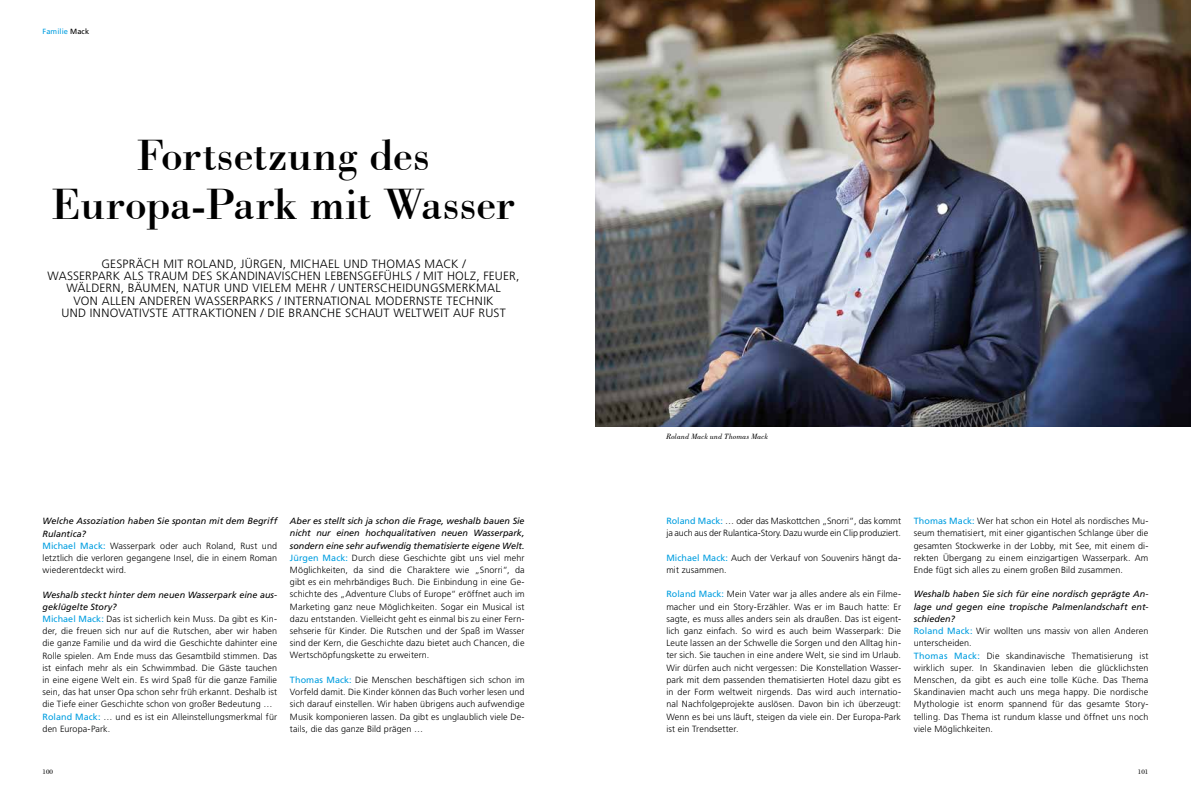
<style>
.page{position:relative;width:1191px;height:794px;background:#fff}
.page>*{position:absolute;margin:0;border:0;box-sizing:border-box;transform-origin:0 0}
.t1{font:45px/48.8px "Bodoni BT";letter-spacing:-.01em;color:#000;text-align:center}
.t2{font:300 12px "Frutiger";letter-spacing:.025em;color:#000}
.t3{font:300 12px "Frutiger";letter-spacing:.12em;color:#000}
.t4{font:300 9px/12.2px "Frutiger";letter-spacing:.015em;color:#000;text-align:justify}
.t5{font:300 9px/12.2px "Frutiger";letter-spacing:-.005em;color:#000}
.t6{font:italic 8px "Bodoni BT";letter-spacing:.015em;color:#000}
.t7{font:7.5px "Frutiger";letter-spacing:.01em;color:#009ee0}
.t8{font:7px "Bodoni BT";color:#000}
.s1{color:#000}
.s2{font-weight:400;font-style:italic}
.s3{font-weight:400;color:#009ee0}
</style>
<div class="page">
<img style="left:595px;top:0;width:596px;height:426px">
<p class="t7" style="left:43px;top:27px;width:48px">Familie <span class="s1">Mack</span></p>
<h1 class="t1" style="left:52px;top:130px;width:465px">Fortsetzung des<br>Europa-Park mit Wasser</h1>
<h2 class="t2" style="left:101px;top:257px;width:207px">Gespräch mit Roland, Jürg en, Micha</h2>
<h2 class="t2" style="left:328px;top:257px;width:77px">el und Thomas</h2>
<h2 class="t2" style="left:424px;top:257px;width:43px">Mack /</h2>
<h2 class="t2" style="left:48px;top:269px;width:84px">Wasserpark als</h2>
<h2 class="t2" style="left:148px;top:269px;width:24px">Traum</h2>
<h2 class="t2" style="left:192px;top:269px;width:82px">des skandinavisch</h2>
<h2 class="t2" style="left:307px;top:269px;width:93px">en Lebensg efühls</h2>
<h2 class="t2" style="left:416px;top:269px;width:105px">/ Mit Holz, Feu er,</h2>
<h2 class="t2" style="left:66px;top:281px;width:316px">Wäldern, Bäum en, Natu r u nd vi elem m eh r / Untersch</h2>
<h2 class="t2" style="left:396px;top:281px;width:43px">eidungsm</h2>
<h2 class="t2" style="left:456px;top:281px;width:30px">erkmal</h2>
<h2 class="t2" style="left:74px;top:293px;width:421px">von allen anderen Wasserparks / International modernste Tech nik</h2>
<h2 class="t2" style="left:61px;top:306px;width:293px">u nd innovativste Attraktionen / Di e Branch e schau</h2>
<h2 class="t3" style="left:383px;top:306px;width:78px">t weltweit auf</h2>
<h2 class="t2" style="left:478px;top:306px;width:29px">Rus t</h2>
<p class="t4" style="left:43px;top:515px;width:236px;text-align:left"><span class="s2">Welche Assoziation haben Sie spontan mit dem Begriff Rulantica?<br></span><span class="s3">Michael Mack:</span> Wasserpark oder auch Roland, Rust und letztlich die verloren gegangene Insel, die in einem Roman wiederentdeckt wird.</p>
<p class="t4" style="left:42px;top:588px;width:236px;text-align:left"><span class="s2">Weshalb steckt hinter dem neuen Wasserpark eine aus&shy;geklügelte Story?<br></span><span class="s3">Michael Mack:</span> Das ist sicherlich kein Muss. Da gibt es Kin&shy;der, die freuen sich nur auf die Rutschen, aber wir haben die ganze Familie und da wird die Geschichte dahinter eine Rolle spielen. Am Ende muss das Gesamtbild stimmen. Das ist einfach mehr als ein Schwimmbad. Die Gäste tauchen in eine eigene Welt ein. Es wird Spaß für die ganze Familie sein, das hat unser Opa schon sehr früh erkannt. Deshalb ist die Tiefe einer Geschichte schon von großer Bedeutung … <span class="s3">Roland Mack:</span> … und es ist ein Alleinstellungsmerkmal für den Europa-Park.</p>
<p class="t4" style="left:290px;top:515px;width:236px"><span class="s2">Aber es stellt sich ja schon die Frage, weshalb bauen Sie nicht nur einen hochqualitativen neuen Wasserpark, sondern eine sehr aufwendig thematisierte eigene Welt.<br></span><span class="s3">Jürgen Mack:</span> Durch diese Geschichte gibt uns viel mehr Möglichkeiten, da sind die Charaktere wie „Snorri“, da gibt es ein mehrbändiges Buch. Die Einbindung in eine Ge&shy;schichte des „Adventure Clubs of Europe“ eröffnet auch im Marketing ganz neue Möglichkeiten. Sogar ein Musical ist dazu entstanden. Vielleicht geht es einmal bis zu einer Fern&shy;sehserie für Kinder. Die Rutschen und der Spaß im Wasser sind der Kern, die Geschichte dazu bietet auch Chancen, die Wertschöpfungskette zu erweitern.</p>
<p class="t4" style="left:290px;top:673px;width:236px"><span class="s3">Thomas Mack:</span> Die Menschen beschäftigen sich schon im Vorfeld damit. Die Kinder können das Buch vorher lesen und sich darauf einstellen. Wir haben übrigens auch aufwendige Musik komponieren lassen. Da gibt es unglaublich viele De&shy;tails, die das ganze Bild prägen …</p>
<p class="t6" style="left:666px;top:431px;width:103px">Roland Mack und Thomas Mack</p>
<p class="t5" style="left:666px;top:515px;width:236px"><span class="s3">Roland Mack:</span> … oder das Maskottchen „Snorri“, das kommt ja auch aus der Rulantica-Story. Dazu wurde ein Clip produziert.</p>
<p class="t4" style="left:666px;top:551px;width:236px"><span class="s3">Michael Mack:</span> Auch der Verkauf von Souvenirs hängt da&shy;mit zusammen.</p>
<p class="t4" style="left:666px;top:588px;width:236px"><span class="s3">Roland Mack:</span> Mein Vater war ja alles andere als ein Filme&shy;macher und ein Story-Erzähler. Was er im Bauch hatte: Er sagte, es muss alles anders sein als draußen. Das ist eigent&shy;lich ganz einfach. So wird es auch beim Wasserpark: Die Leute lassen an der Schwelle die Sorgen und den Alltag hin&shy;ter sich. Sie tauchen in eine andere Welt, sie sind im Urlaub.<br>Wir dürfen auch nicht vergessen: Die Konstellation Wasser&shy;park mit dem passenden thematisierten Hotel dazu gibt es in der Form weltweit nirgends. Das wird auch internatio&shy;nal Nachfolgeprojekte auslösen. Davon bin ich überzeugt:<br>Wenn es bei uns läuft, steigen da viele ein. Der Europa-Park ist ein Trendsetter.</p>
<p class="t4" style="left:913px;top:515px;width:236px"><span class="s3">Thomas Mack:</span> Wer hat schon ein Hotel als nordisches Mu&shy;seum thematisiert, mit einer gigantischen Schlange über die gesamten Stockwerke in der Lobby, mit See, mit einem di&shy;rekten Ü bergang zu einem einzigartigen Wasserpark. Am Ende fügt sich alles zu einem großen Bild zusammen.</p>
<p class="t4" style="left:913px;top:588px;width:236px;text-align:left"><span class="s2">Weshalb haben Sie sich für eine nordisch geprägte An&shy;lage und gegen eine tropische Palmenlandschaft ent&shy;schieden?<br></span><span class="s3">Roland Mack:</span> Wir wollten uns massiv von allen Anderen unterscheiden.<br><span class="s3">Thomas Mack:</span> Die skandinavische Thematisierung ist wirklich super. In Skandinavien leben die glücklichsten Menschen, da gibt es auch eine tolle Küche. Das Thema Skandinavien macht auch uns mega happy. Die nordische Mythologie ist enorm spannend für das gesamte Story&shy;telling. Das Thema ist rundum klasse und öffnet uns noch viele Möglichkeiten.</p>
<p class="t8" style="left:43px;top:767px;width:12px">100</p>
<p class="t8" style="left:1138px;top:767px;width:12px">101</p>
</div>
